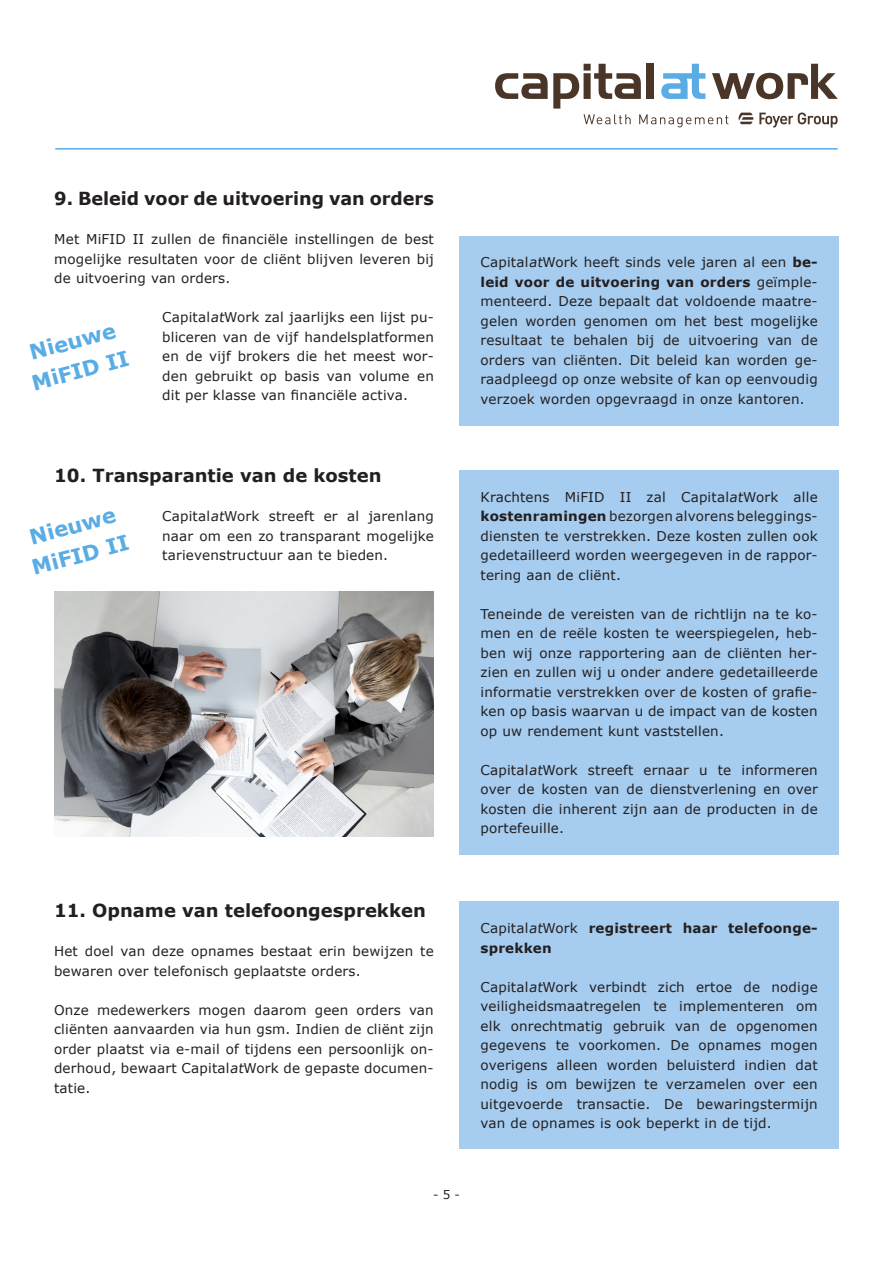
<style>
.page{position:relative;width:893px;height:1263px;background:#fff}
.page>*{position:absolute;margin:0;border:0;box-sizing:border-box;transform-origin:0 0}
.t1{font:700 21px "Verdana";color:#5aace5}
.t2{font:700 18px "Verdana";color:#231f20}
.t3{font:13.5px/19.5px "Verdana";letter-spacing:.015em;color:#231f20;text-align:justify}
.t4{font:700 13.5px/19.5px "Verdana";letter-spacing:.015em;color:#231f20}
.t5{font:12px "Verdana";color:#231f20}
.s1{font-weight:700}
.s2{font-weight:400}
</style>
<div class="page">
<svg style="left:495px;top:64px;width:343px;height:64px"></svg>
<hr style="left:55px;top:148px;width:783px;height:2px;background:#5aace5">
<div style="left:459px;top:236px;width:380px;height:189px;background:#a6ccef"></div>
<div style="left:459px;top:470px;width:380px;height:385px;background:#a6ccef"></div>
<div style="left:459px;top:901px;width:380px;height:248px;background:#a6ccef"></div>
<img style="left:54px;top:591px;width:380px;height:246px">
<p class="t2" style="left:54px;top:187px;width:381px">9. Beleid voor de uitvoering van orders</p>
<p class="t3" style="left:54px;top:229px;width:381px">Met MiFID II zullen de financiële instellingen de best mogelijke resultaten voor de cliënt blijven leveren bij de uitvoering van orders.</p>
<p class="t3" style="left:162px;top:307px;width:273px">CapitalatWork zal jaarlijks een lijst pu&shy;bliceren van de vijf handelsplatformen en de vijf brokers die het meest wor&shy;den gebruikt op basis van volume en dit per klasse van financiële activa.</p>
<p class="t1" style="left:26px;top:340px;width:90px;rotate:-15deg">Nieuwe</p>
<p class="t1" style="left:29px;top:370px;width:101px;rotate:-15deg">MiFID II</p>
<p class="t2" style="left:54px;top:464px;width:329px">10. Transparantie van de kosten</p>
<p class="t3" style="left:162px;top:506px;width:273px">CapitalatWork streeft er al jarenlang naar om een zo transparant mogelijke tarievenstructuur aan te bieden.</p>
<p class="t1" style="left:26px;top:524px;width:90px;rotate:-15deg">Nieuwe</p>
<p class="t1" style="left:29px;top:555px;width:101px;rotate:-15deg">MiFID II</p>
<p class="t3" style="left:480px;top:252px;width:339px">CapitalatWork heeft sinds vele jaren al een <span class="s1">be&shy;leid voor de uitvoering van orders</span> geïmple&shy;menteerd. Deze bepaalt dat voldoende maatre&shy;gelen worden genomen om het best mogelijke resultaat te behalen bij de uitvoering van de orders van cliënten. Dit beleid kan worden ge&shy;raadpleegd op onze website of kan op eenvoudig verzoek worden opgevraagd in onze kantoren.</p>
<p class="t3" style="left:480px;top:487px;width:339px;text-align:left">Krachtens MiFID II zal CapitalatWork alle <span class="s1">kostenramingen</span> bezorgen alvorens beleggings&shy;diensten te verstrekken. Deze kosten zullen ook gedetailleerd worden weergegeven in de rappor&shy;tering aan de cliënt.</p>
<p class="t3" style="left:480px;top:604px;width:339px">Teneinde de vereisten van de richtlijn na te ko&shy;men en de reële kosten te weerspiegelen, heb&shy;ben wij onze rapportering aan de cliënten her&shy;zien en zullen wij u onder andere gedetailleerde informatie verstrekken over de kosten of grafie&shy;ken op basis waarvan u de impact van de kosten op uw rendement kunt vaststellen.</p>
<p class="t3" style="left:480px;top:760px;width:339px">CapitalatWork streeft ernaar u te informeren over de kosten van de dienstverlening en over kosten die inherent zijn aan de producten in de portefeuille.</p>
<p class="t2" style="left:54px;top:899px;width:373px">11. Opname van telefoongesprekken</p>
<p class="t3" style="left:54px;top:941px;width:381px">Het doel van deze opnames bestaat erin bewijzen te bewaren over telefonisch geplaatste orders.</p>
<p class="t3" style="left:54px;top:1000px;width:381px">Onze medewerkers mogen daarom geen orders van cliënten aanvaarden via hun gsm. Indien de cliënt zijn order plaatst via e-mail of tijdens een persoonlijk on&shy;derhoud, bewaart CapitalatWork de gepaste documen&shy;tatie.</p>
<p class="t4" style="left:480px;top:918px;width:339px"><span class="s2">CapitalatWork</span> registreert haar telefoonge&shy;sprekken</p>
<p class="t3" style="left:480px;top:976px;width:339px">CapitalatWork verbindt zich ertoe de nodige veiligheidsmaatregelen te implementeren om elk onrechtmatig gebruik van de opgenomen gegevens te voorkomen. De opnames mogen overigens alleen worden beluisterd indien dat nodig is om bewijzen te verzamelen over een uitgevoerde transactie. De bewaringstermijn van de opnames is ook beperkt in de tijd.</p>
<p class="t5" style="left:433px;top:1187px;width:28px">- 5 -</p>
</div>
